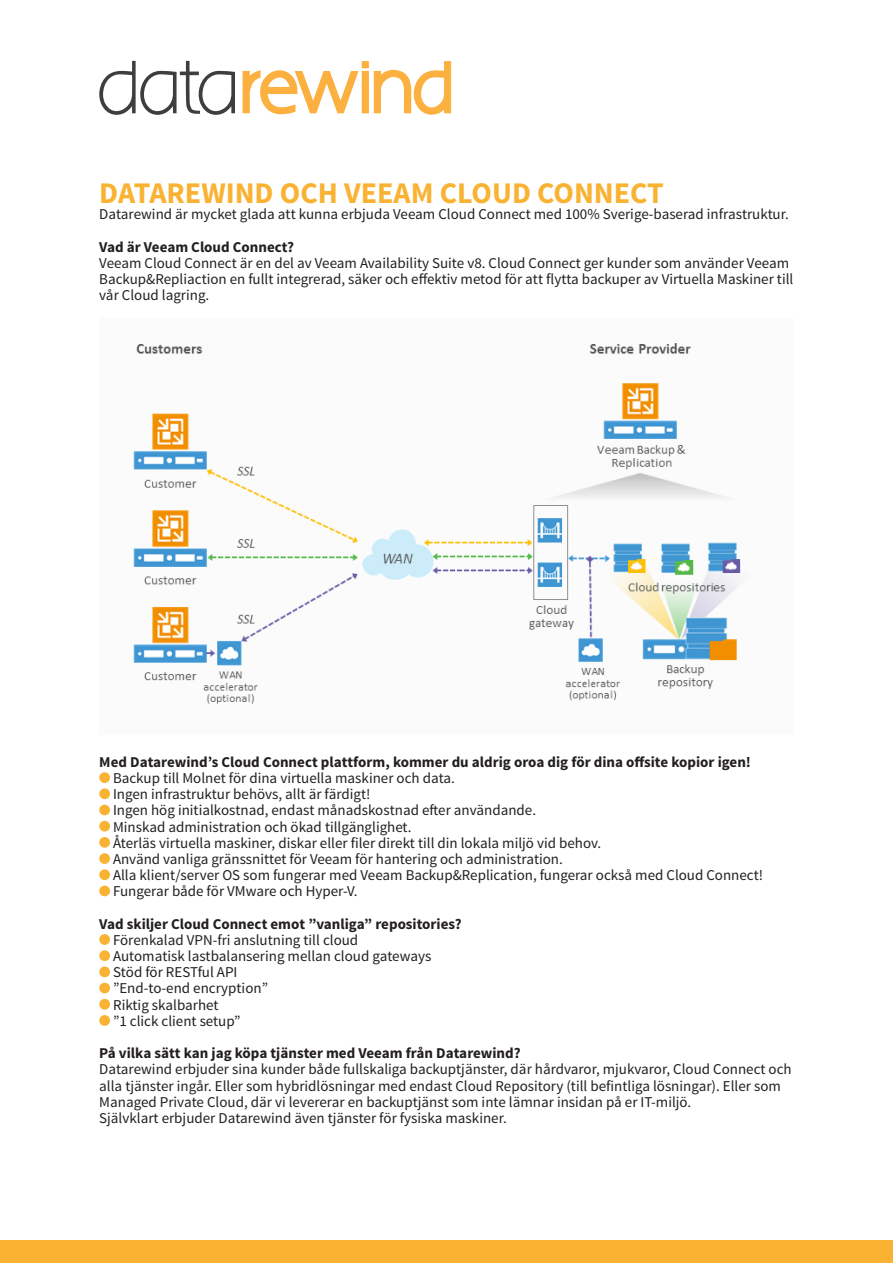
<style>
.page{position:relative;width:893px;height:1263px;background:#fff}
.page>*{position:absolute;margin:0;border:0;box-sizing:border-box;transform-origin:0 0}
.Rubrik{font:700 30px "Source Sans Pro";color:#f9b232}
.Rubrik-2{font:15px/16.2px "Source Sans Pro";color:#231f20}
.List_Paragraph{font:15px "Source Sans Pro";color:#231f20}
.t1{font:700 15px "Source Sans Pro";color:#231f20}
.s1{font-weight:700}
</style>
<div class="page">
<img style="left:133px;top:343px;width:609px;height:361px">
<div style="left:99px;top:772px;width:11px;height:11px;background:#f9b232;border-radius:50%"></div>
<div style="left:99px;top:788px;width:11px;height:11px;background:#f9b232;border-radius:50%"></div>
<div style="left:99px;top:805px;width:11px;height:10px;background:#f9b232;border-radius:50%"></div>
<div style="left:99px;top:821px;width:11px;height:10px;background:#f9b232;border-radius:50%"></div>
<div style="left:99px;top:837px;width:11px;height:11px;background:#f9b232;border-radius:50%"></div>
<div style="left:99px;top:853px;width:11px;height:11px;background:#f9b232;border-radius:50%"></div>
<div style="left:99px;top:869px;width:11px;height:11px;background:#f9b232;border-radius:50%"></div>
<div style="left:99px;top:885px;width:11px;height:11px;background:#f9b232;border-radius:50%"></div>
<div style="left:99px;top:934px;width:11px;height:11px;background:#f9b232;border-radius:50%"></div>
<div style="left:99px;top:950px;width:11px;height:11px;background:#f9b232;border-radius:50%"></div>
<div style="left:99px;top:966px;width:11px;height:11px;background:#f9b232;border-radius:50%"></div>
<div style="left:99px;top:983px;width:11px;height:10px;background:#f9b232;border-radius:50%"></div>
<div style="left:99px;top:999px;width:11px;height:11px;background:#f9b232;border-radius:50%"></div>
<div style="left:99px;top:1015px;width:11px;height:11px;background:#f9b232;border-radius:50%"></div>
<svg style="left:242px;top:70px;width:117px;height:45px"></svg>
<div style="left:362px;top:71px;width:7px;height:42px;background:#fbb03f;border:4px solid #fbb03f"></div>
<svg style="left:362px;top:61px;width:7px;height:7px"></svg>
<svg style="left:373px;top:61px;width:78px;height:54px"></svg>
<svg style="left:99px;top:61px;width:136px;height:54px"></svg>
<div style="left:0;top:1240px;width:893px;height:23px;background:#f9b232"></div>
<p class="Rubrik" style="left:99px;top:174px;width:566px">DATAREWIND OCH VEEAM CLOUD CONNECT</p>
<p class="Rubrik-2" style="left:99px;top:207px;width:691px">Datarewind är mycket glada att kunna erbjuda Veeam Cloud Connect med 100% Sverige-baserad infrastruktur.</p>
<p class="Rubrik-2" style="left:99px;top:239px;width:696px"><span class="s1">Vad är Veeam Cloud Connect?<br></span>Veeam Cloud Connect är en del av Veeam Availability Suite v8. Cloud Connect ger kunder som använder Veeam Backup&amp;Repliaction en fullt integrerad, säker och effektiv metod för att flytta backuper av Virtuella Maskiner till vår Cloud lagring.</p>
<p class="t1" style="left:99px;top:752px;width:653px">Med Datarewind’s Cloud Connect plattform, kommer du aldrig oroa dig för dina offsite kopior igen!</p>
<p class="List_Paragraph" style="left:113px;top:769px;width:343px">Backup till Molnet för dina virtuella maskiner och data.</p>
<p class="List_Paragraph" style="left:113px;top:785px;width:259px">Ingen infrastruktur behövs, allt är färdigt!</p>
<p class="List_Paragraph" style="left:113px;top:801px;width:425px">Ingen hög initialkostnad, endast månadskostnad efter användande.</p>
<p class="List_Paragraph" style="left:113px;top:817px;width:300px">Minskad administration och ökad tillgänglighet.</p>
<p class="List_Paragraph" style="left:113px;top:833px;width:490px">Återläs virtuella maskiner, diskar eller filer direkt till din lokala miljö vid behov.</p>
<p class="List_Paragraph" style="left:113px;top:850px;width:451px">Använd vanliga gränssnittet för Veeam för hantering och administration.</p>
<p class="List_Paragraph" style="left:113px;top:866px;width:652px">Alla klient/server OS som fungerar med Veeam Backup&amp;Replication, fungerar också med Cloud Connect!</p>
<p class="List_Paragraph" style="left:113px;top:882px;width:246px">Fungerar både för VMware och Hyper-V.</p>
<p class="t1" style="left:99px;top:914px;width:364px">Vad skiljer Cloud Connect emot ”vanliga” repositories?</p>
<p class="List_Paragraph" style="left:113px;top:930px;width:247px">Förenkalad VPN-fri anslutning till cloud</p>
<p class="List_Paragraph" style="left:113px;top:947px;width:320px">Automatisk lastbalansering mellan cloud gateways</p>
<p class="List_Paragraph" style="left:113px;top:963px;width:126px">Stöd för RESTful API</p>
<p class="List_Paragraph" style="left:113px;top:979px;width:157px">”End-to-end encryption”</p>
<p class="List_Paragraph" style="left:113px;top:995px;width:107px">Riktig skalbarhet</p>
<p class="List_Paragraph" style="left:113px;top:1011px;width:129px">”1 click client setup”</p>
<p class="Rubrik-2" style="left:99px;top:1045px;width:694px"><span class="s1">På vilka sätt kan jag köpa tjänster med Veeam från Datarewind?<br></span>Datarewind erbjuder sina kunder både fullskaliga backuptjänster, där hårdvaror, mjukvaror, Cloud Connect och alla tjänster ingår. Eller som hybridlösningar med endast Cloud Repository (till befintliga lösningar). Eller som Managed Private Cloud, där vi levererar en backuptjänst som inte lämnar insidan på er IT-miljö.<br>Självklart erbjuder Datarewind även tjänster för fysiska maskiner.</p>
</div>
